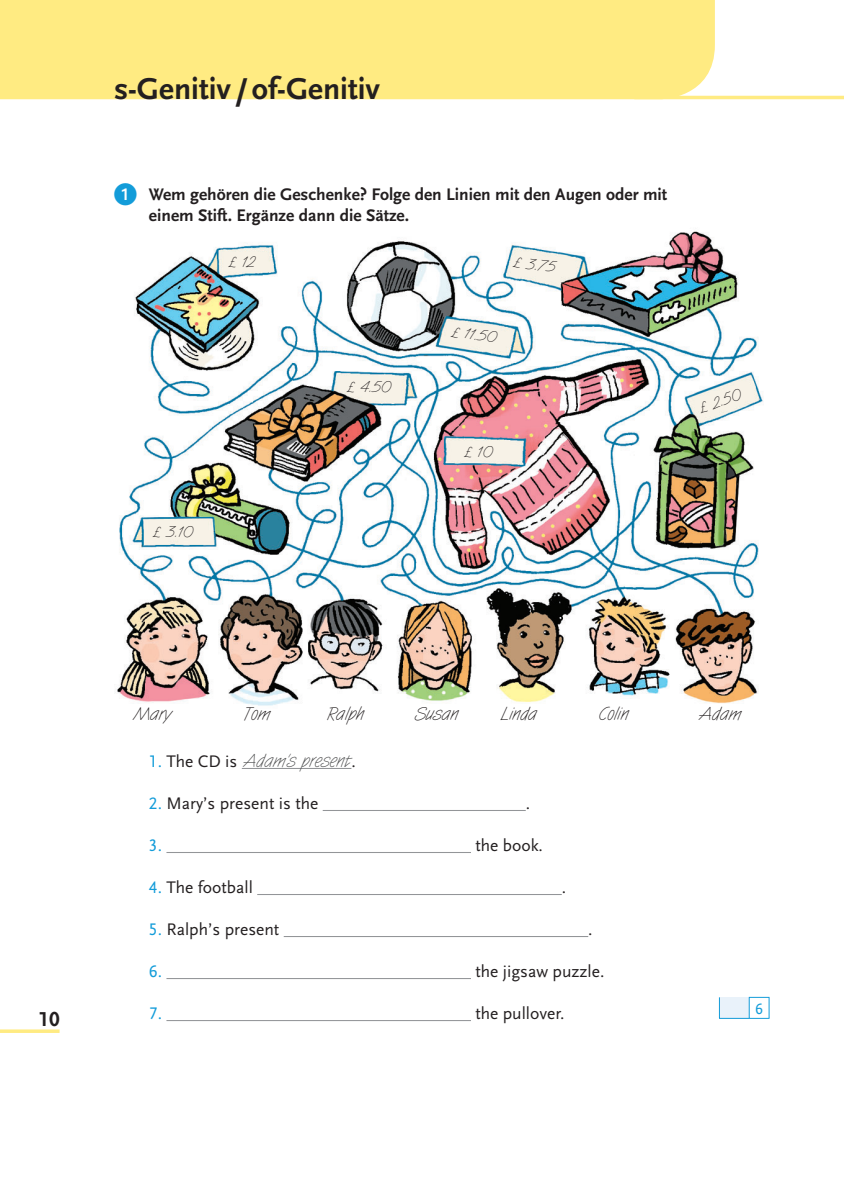
<style>
.page{position:relative;width:844px;height:1191px;background:#fff}
.page>*{position:absolute;margin:0;border:0;box-sizing:border-box;transform-origin:0 0}
.t1{font:700 31.5px "Scala Sans";color:#231f20}
.t2{font:700 21px "Scala Sans Figures";color:#231f20}
.t3{font:300 19.25px "Tomboy";color:#231f20}
.t4{font:300 19.25px "Tomboy";color:#4b4c4d}
.t5{font:17.5px "Scala Sans";color:#231f20}
.t6{font:700 17.5px/21px "Scala Sans";color:#231f20}
.t7{font:17.5px "Scala Sans Caps";color:#139cd9}
.t8{font:300 15.75px "Tomboy";color:#231f20}
.t9{font:15.75px "Scala Sans Caps";color:#139cd9}
.s1{font-family:"European Pi One";font-weight:400;font-size:22.75px;color:#139cd9}
.s2{font-family:"Scala Sans Caps";font-weight:400;font-size:17.5px;color:#139cd9}
.s3{font-family:"Scala Sans";font-weight:400;font-size:17.5px;color:#231f20}
.s4{font-family:"Scala Sans Caps";color:#139cd9}
</style>
<div class="page">
<div style="left:0;top:0;width:714px;height:99px;background:#ffeb82"></div>
<svg style="left:0;top:1029px;width:60px;height:4px"></svg>
<hr style="left:634px;top:96px;width:209px;height:3px;background:#ffeb82">
<img style="left:117px;top:231px;width:646px;height:475px">
<hr style="left:242px;top:768px;width:109px;height:1px;background:#939598">
<hr style="left:322px;top:810px;width:203px;height:1px;background:#939598">
<hr style="left:166px;top:852px;width:305px;height:1px;background:#939598">
<hr style="left:257px;top:894px;width:304px;height:1px;background:#939598">
<hr style="left:284px;top:936px;width:304px;height:1px;background:#939598">
<hr style="left:166px;top:978px;width:305px;height:1px;background:#939598">
<hr style="left:166px;top:1020px;width:305px;height:1px;background:#939598">
<div style="left:719px;top:997px;width:30px;height:21px;background:#e9f2fa"></div>
<svg style="left:718px;top:998px;width:1px;height:20px"></svg>
<hr style="left:718px;top:1018px;width:31px;height:1px;background:#139cd9">
<svg style="left:748px;top:997px;width:21px;height:22px"></svg>
<h1 class="t1" style="left:114px;top:76px;width:267px">s-Genitiv / of-Genitiv</h1>
<p class="t6" style="left:149px;top:185px;width:519px;text-indent:-35px"><span class="s1">-</span> Wem gehören die Geschenke? Folge den Linien mit den Augen oder mit einem Stift. Ergänze dann die Sätze.</p>
<p class="t8" style="left:229px;top:254px;width:28px">£ 12</p>
<p class="t8" style="left:514px;top:255px;width:44px;rotate:7deg">£ 3.75</p>
<p class="t8" style="left:153px;top:525px;width:42px">£ 3.10</p>
<p class="t8" style="left:347px;top:380px;width:46px">£ 4.50</p>
<p class="t8" style="left:453px;top:324px;width:47px;rotate:8deg">£ 11.50</p>
<p class="t8" style="left:464px;top:445px;width:30px">£ 10</p>
<p class="t8" style="left:697px;top:402px;width:45px;rotate:-20deg">£ 2.50</p>
<p class="t2" style="left:39px;top:1010px;width:22px">10</p>
<p class="t3" style="left:134px;top:705px;width:39px">Mary</p>
<p class="t3" style="left:242px;top:705px;width:30px">Tom</p>
<p class="t3" style="left:327px;top:705px;width:38px">Ralph</p>
<p class="t3" style="left:415px;top:705px;width:45px">Susan</p>
<p class="t3" style="left:501px;top:705px;width:38px">Linda</p>
<p class="t3" style="left:599px;top:705px;width:31px">Colin</p>
<p class="t3" style="left:699px;top:705px;width:43px">Adam</p>
<p class="t4" style="left:149px;top:752px;width:208px"><span class="s2">1.</span> <span class="s3">The CD is</span> Adam’s present<span class="s3">.</span></p>
<p class="t5" style="left:149px;top:794px;width:171px"><span class="s4">2.</span> Mary’s present is the</p>
<p class="t5" style="left:525px;top:794px;width:6px">.</p>
<p class="t7" style="left:149px;top:834px;width:15px">3.</p>
<p class="t5" style="left:475px;top:836px;width:69px">the book.</p>
<p class="t5" style="left:149px;top:878px;width:105px"><span class="s4">4.</span> The football</p>
<p class="t5" style="left:561px;top:878px;width:6px">.</p>
<p class="t5" style="left:149px;top:920px;width:132px"><span class="s4">5.</span> Ralph’s present</p>
<p class="t5" style="left:588px;top:920px;width:6px">.</p>
<p class="t7" style="left:149px;top:960px;width:15px">6.</p>
<p class="t5" style="left:475px;top:962px;width:130px">the jigsaw puzzle.</p>
<p class="t7" style="left:149px;top:1002px;width:15px">7.</p>
<p class="t5" style="left:475px;top:1004px;width:90px">the pullover.</p>
<p class="t9" style="left:755px;top:999px;width:9px">6</p>
</div>
